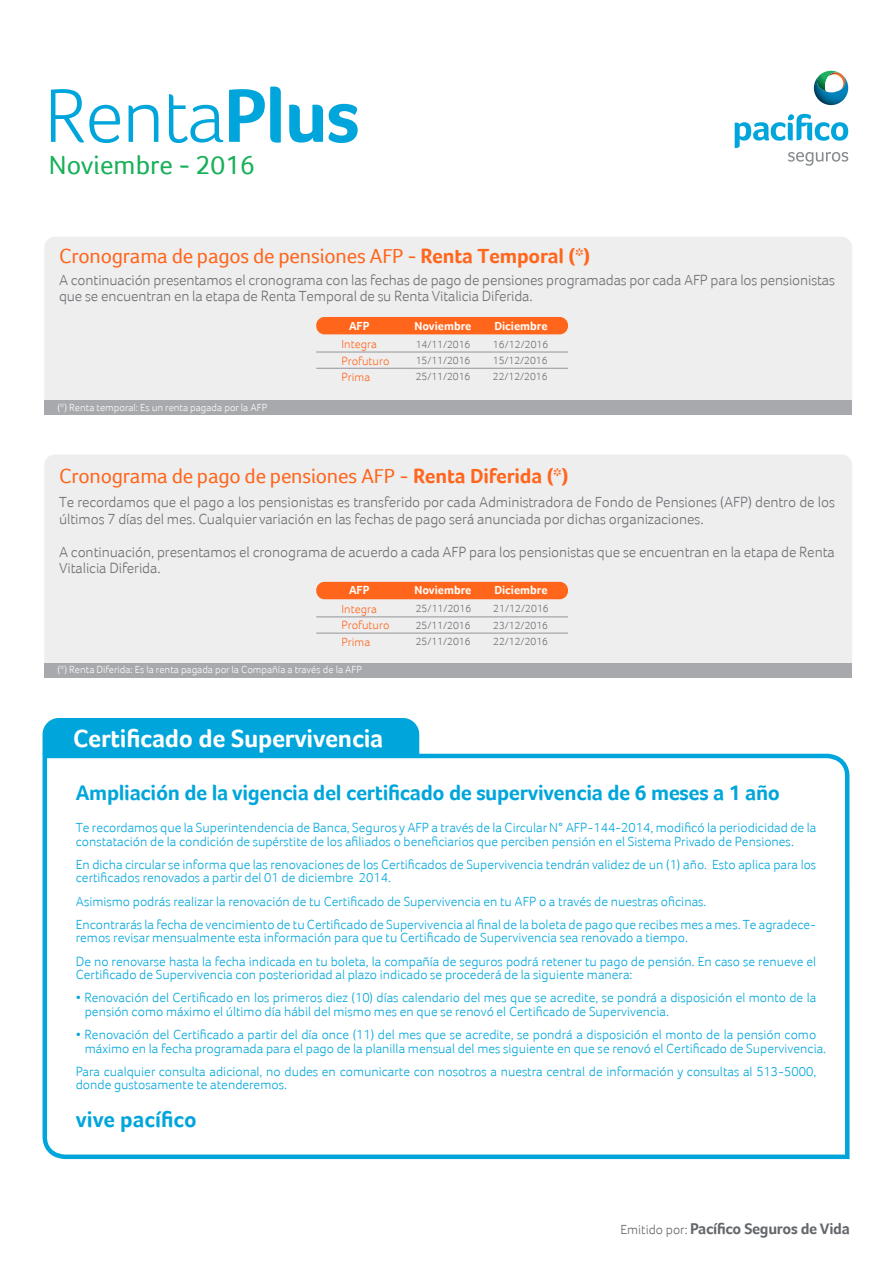
<style>
.page{position:relative;width:893px;height:1263px;background:#fff}
.page>*{position:absolute;margin:0;border:0;box-sizing:border-box;transform-origin:0 0}
.t1{font:300 78px "Foco";letter-spacing:-.02em;color:#00a6db}
.t2{font:27px "Foco";color:#18b059}
.t3{font:700 25.5px "Foco";letter-spacing:-.01em;color:#fff}
.t4{font:700 22.5px "Foco";color:#00a6db}
.t5{font:700 21.75px "Foco";letter-spacing:-.015em;color:#00a6db}
.t6{font:21px "Foco";letter-spacing:-.01em;color:#ff661c}
.t7{font:700 15.75px "Foco";letter-spacing:-.02em;color:#64676b}
.t8{font:300 15px/16.5px "Foco";letter-spacing:-.005em;color:#6c6d70}
.t9{font:300 13.5px/13.5px "Foco";color:#00a6db}
.t10{font:300 12px/16.2px "Foco";color:#ff661c}
.t11{font:700 12px "Foco";color:#fff}
.t12{font:300 10.8px/16.2px "Foco";color:#6c6d70;text-align:justify}
.t13{font:300 10.5px "Foco";color:#fff}
.s1{font-weight:700}
.s2{font-weight:300;font-size:13.5px}
</style>
<div class="page">
<svg style="left:735px;top:114px;width:113px;height:52px"></svg>
<svg style="left:814px;top:71px;width:34px;height:34px"></svg>
<div style="left:44px;top:237px;width:808px;height:178px;background:#eeeeef;border-radius:11px"></div>
<div style="left:44px;top:400px;width:808px;height:15px;background:#a8a9ad"></div>
<div style="left:44px;top:454px;width:808px;height:223px;background:#eeeeef;border-radius:11px"></div>
<div style="left:44px;top:663px;width:808px;height:14px;background:#a8a9ad"></div>
<div style="left:43px;top:718px;width:376px;height:36px;background:#00a6db"></div>
<svg style="left:42px;top:754px;width:808px;height:405px"></svg>
<hr style="left:316px;top:352px;width:252px;height:1px;background:#939598">
<hr style="left:316px;top:368px;width:252px;height:1px;background:#939598">
<div style="left:316px;top:317px;width:252px;height:17px;background:#ff661c;border-radius:8px"></div>
<hr style="left:316px;top:616px;width:252px;height:1px;background:#939598">
<hr style="left:316px;top:633px;width:252px;height:1px;background:#939598">
<div style="left:316px;top:582px;width:252px;height:17px;background:#ff661c;border-radius:8px"></div>
<h1 class="t1" style="left:44px;top:71px;width:317px">Renta<span class="s1">Plus</span></h1>
<h2 class="t2" style="left:49px;top:150px;width:208px">Noviembre - 2016</h2>
<h3 class="t6" style="left:59px;top:244px;width:533px">Cronograma de pagos de pensiones AFP - <span class="s1">Renta Temporal (*)</span></h3>
<p class="t8" style="left:59px;top:271px;width:777px">A continuación presentamos el cronograma con las fechas de pago de pensiones programadas por cada AFP para los pensionistas que se encuentran en la etapa de Renta Temporal de su Renta Vitalicia Diferida.</p>
<p class="t13" style="left:58px;top:401px;width:211px">(*) Renta temporal: Es un renta pagada por la AFP</p>
<p class="t11" style="left:349px;top:318px;width:22px">AFP</p>
<p class="t10" style="left:342px;top:336px;width:49px">Integra<br>Profuturo<br>Prima</p>
<p class="t11" style="left:414px;top:318px;width:59px">Noviembre</p>
<p class="t12" style="left:416px;top:336px;width:56px">14/11/2016<br>15/11/2016<br>25/11/2016</p>
<p class="t11" style="left:494px;top:318px;width:55px">Diciembre</p>
<p class="t12" style="left:493px;top:336px;width:57px">16/12/2016<br>15/12/2016<br>22/12/2016</p>
<h3 class="t6" style="left:59px;top:464px;width:511px">Cronograma de pago de pensiones AFP - <span class="s1">Renta Diferida (*)</span></h3>
<p class="t8" style="left:59px;top:494px;width:777px">Te recordamos que el pago a los pensionistas es transferido por cada Administradora de Fondo de Pensiones (AFP) dentro de los últimos 7 días del mes. Cualquier variación en las fechas de pago será anunciada por dichas organizaciones.</p>
<p class="t8" style="left:59px;top:543px;width:777px">A continuación, presentamos el cronograma de acuerdo a cada AFP para los pensionistas que se encuentran en la etapa de Renta<br>Vitalicia Diferida.</p>
<p class="t11" style="left:349px;top:583px;width:22px">AFP</p>
<p class="t10" style="left:342px;top:601px;width:49px">Integra<br>Profuturo<br>Prima</p>
<p class="t13" style="left:58px;top:664px;width:306px">(*) Renta Diferida: Es la renta pagada por la Compañía a través de la AFP</p>
<p class="t11" style="left:414px;top:583px;width:59px">Noviembre</p>
<p class="t12" style="left:416px;top:601px;width:57px">25/11/2016<br>25/11/2016<br>25/11/2016</p>
<p class="t11" style="left:494px;top:583px;width:55px">Diciembre</p>
<p class="t12" style="left:493px;top:601px;width:57px">21/12/2016<br>23/12/2016<br>22/12/2016</p>
<h3 class="t3" style="left:73px;top:723px;width:312px">Certificado de Supervivencia</h3>
<h3 class="t5" style="left:76px;top:779px;width:706px">Ampliación de la vigencia del certificado de supervivencia de 6 meses a 1 año</h3>
<p class="t9" style="left:76px;top:821px;width:742px">Te recordamos que la Superintendencia de Banca, Seguros y AFP a través de la Circular N° AFP-144-2014, modificó la periodicidad de la constatación de la condición de supérstite de los afiliados o beneficiarios que perciben pensión en el Sistema Privado de Pensiones.</p>
<p class="t9" style="left:76px;top:857px;width:742px">En dicha circular se informa que las renovaciones de los Certificados de Supervivencia tendrán validez de un (1) año. Esto aplica para los certificados renovados a partir del 01 de diciembre 2014.</p>
<p class="t9" style="left:76px;top:889px;width:742px;line-height:23.2px">Asimismo podrás realizar la renovación de tu Certificado de Supervivencia en tu AFP o a través de nuestras oficinas.<br>Encontrarás la fecha de vencimiento de tu Certificado de Supervivencia al final de la boleta de pago que recibes mes a mes. Te agradece-</p>
<p class="t9" style="left:76px;top:926px;width:742px;line-height:23.2px">remos revisar mensualmente esta información para que tu Certificado de Supervivencia sea renovado a tiempo.<br>De no renovarse hasta la fecha indicada en tu boleta, la compañía de seguros podrá retener tu pago de pensión. En caso se renueve el</p>
<p class="t9" style="left:76px;top:968px;width:558px">Certificado de Supervivencia con posterioridad al plazo indicado se procederá de la siguiente manera:</p>
<p class="t9" style="left:85px;top:991px;width:733px;text-indent:-9px">• Renovación del Certificado en los primeros diez (10) días calendario del mes que se acredite, se pondrá a disposición el monto de la pensión como máximo el último día hábil del mismo mes en que se renovó el Certificado de Supervivencia.</p>
<p class="t9" style="left:85px;top:1028px;width:743px;text-indent:-9px">• Renovación del Certificado a partir del día once (11) del mes que se acredite, se pondrá a disposición el monto de la pensión como máximo en la fecha programada para el pago de la planilla mensual del mes siguiente en que se renovó el Certificado de Supervivencia.</p>
<p class="t9" style="left:76px;top:1064px;width:742px">Para cualquier consulta adicional, no dudes en comunicarte con nosotros a nuestra central de información y consultas al 513-5000, donde gustosamente te atenderemos.</p>
<h3 class="t4" style="left:76px;top:1106px;width:123px">vive pacífico</h3>
<p class="t7" style="left:620px;top:1219px;width:231px"><span class="s2">Emitido por:</span> Pacífico Seguros de Vida</p>
</div>
